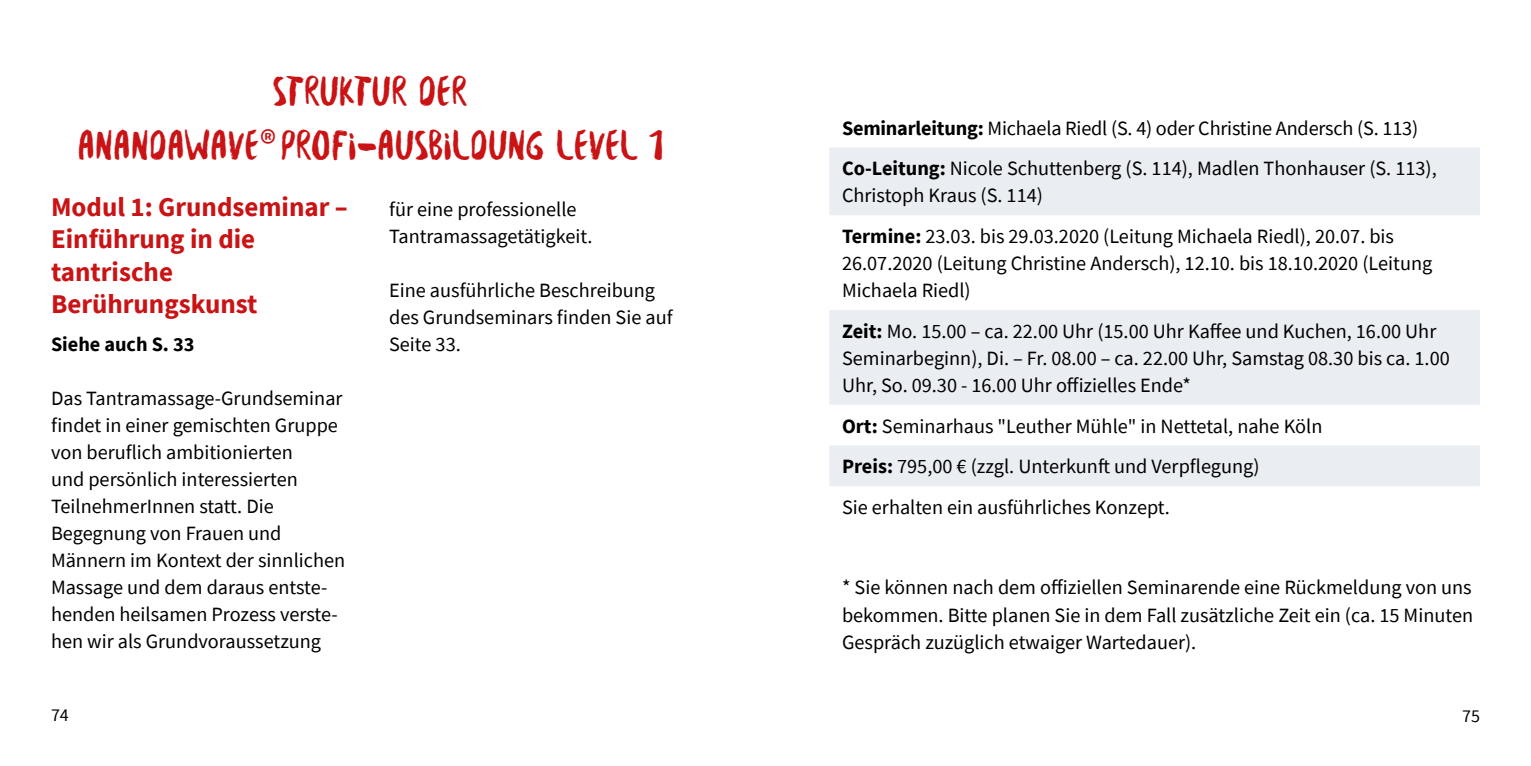
<style>
.page{position:relative;width:1531px;height:766px;background:#fff}
.page>*{position:absolute;margin:0;border:0;box-sizing:border-box;transform-origin:0 0}
.t1{font:45px/54px "Besom";letter-spacing:-.02em;color:#c91315;text-align:center}
.t2{font:600 36px "Source Sans Pro";color:#c91315}
.t3{font:700 27px/32.4px "Source Sans Pro";color:#c91315}
.t4{font:20.25px/27px "Source Sans Pro";color:#000}
.t5{font:700 20.25px "Source Sans Pro";color:#000}
.t6{font:18px "Source Sans Pro";color:#000}
.s1{font-weight:700}
</style>
<div class="page">
<svg style="left:829px;top:147px;width:651px;height:339px;fill:#eaedf1"></svg>
<h1 class="t1" style="left:77px;top:63px;width:588px">STRUKTUR DER<br>ANANDAWAVE PROFI-AUSBILDUNG LEVEL 1</h1>
<h2 class="t2" style="left:260px;top:120px;width:17px">®</h2>
<h3 class="t3" style="left:51px;top:190px;width:298px">Modul 1: Grundseminar –<br>Einführung in die tantrische<br>Berührungskunst</h3>
<p class="t5" style="left:51px;top:331px;width:145px">Siehe auch S. 33</p>
<p class="t4" style="left:51px;top:385px;width:296px">Das Tantramassage-Grundseminar findet in einer gemischten Gruppe von beruflich ambitionierten<br>und persönlich interessierten<br>TeilnehmerInnen statt. Die<br>Begegnung von Frauen und<br>Männern im Kontext der sinnlichen<br>Massage und dem daraus entste&shy;henden heilsamen Prozess verste&shy;hen wir als Grundvoraussetzung</p>
<p class="t6" style="left:51px;top:703px;width:19px">74</p>
<p class="t4" style="left:389px;top:196px;width:205px">für eine professionelle<br>Tantramassagetätigkeit.</p>
<p class="t4" style="left:389px;top:277px;width:285px">Eine ausführliche Beschreibung des Grundseminars finden Sie auf<br>Seite 33.</p>
<p class="t4" style="left:842px;top:107px;width:596px;line-height:40.7px"><span class="s1">Seminarleitung:</span> Michaela Riedl (S. 4) oder Christine Andersch (S. 113)<br><span class="s1">Co-Leitung:</span> Nicole Schuttenberg (S. 114), Madlen Thonhauser (S. 113),</p>
<p class="t4" style="left:842px;top:175px;width:553px;line-height:40.7px">Christoph Kraus (S. 114)<br><span class="s1">Termine:</span> 23.03. bis 29.03.2020 (Leitung Michaela Riedl), 20.07. bis</p>
<p class="t4" style="left:842px;top:250px;width:592px">26.07.2020 (Leitung Christine Andersch), 12.10. bis 18.10.2020 (Leitung<br>Michaela Riedl)</p>
<p class="t4" style="left:842px;top:317px;width:609px"><span class="s1">Zeit:</span> Mo. 15.00 – ca. 22.00 Uhr (15.00 Uhr Kaffee und Kuchen, 16.00 Uhr<br>Seminarbeginn), Di. – Fr. 08.00 – ca. 22.00 Uhr, Samstag 08.30 bis ca. 1.00<br>Uhr, So. 09.30 - 16.00 Uhr offizielles Ende*</p>
<p class="t4" style="left:842px;top:405px;width:482px;line-height:40.7px"><span class="s1">Ort:</span> Seminarhaus "Leuther Mühle" in Nettetal, nahe Köln<br><span class="s1">Preis:</span> 795,00 € (zzgl. Unterkunft und Verpflegung)<br>Sie erhalten ein ausführliches Konzept.</p>
<p class="t4" style="left:842px;top:574px;width:632px;text-align:justify">* Sie können nach dem offiziellen Seminarende eine Rückmeldung von uns bekommen. Bitte planen Sie in dem Fall zusätzliche Zeit ein (ca. 15 Minuten Gespräch zuzüglich etwaiger Wartedauer).</p>
<p class="t6" style="left:1462px;top:704px;width:19px">75</p>
</div>
